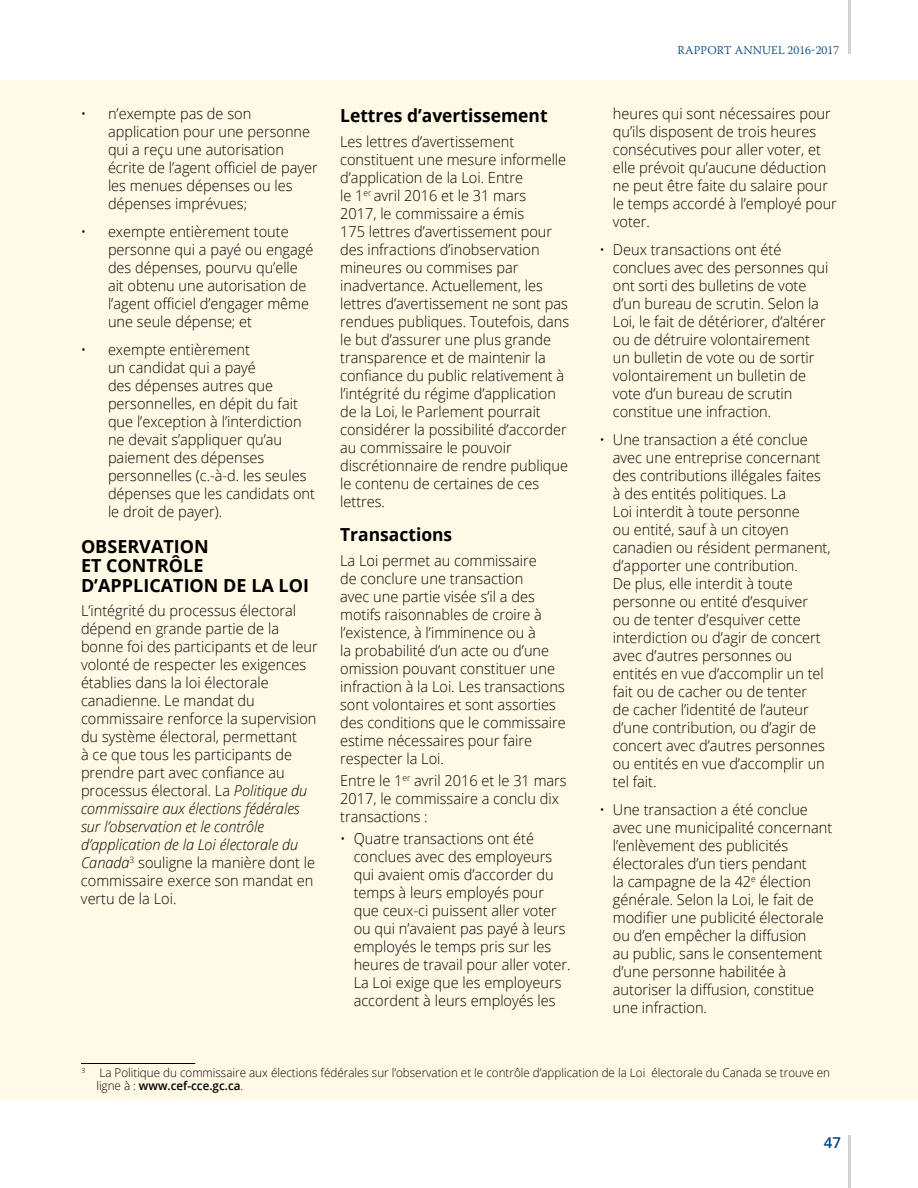
<style>
.page{position:relative;width:918px;height:1188px;background:#fff}
.page>*{position:absolute;margin:0;border:0;box-sizing:border-box;transform-origin:0 0}
.t1{font:700 18px/19.5px "Open Sans";color:#000}
.t2{font:300 15px/18px "Open Sans";color:#000}
.t3{font:600 15px "Open Sans";color:#00467f}
.t4{font:300 12px/13.5px "Open Sans";color:#000}
.t5{font:300 12px "Warnock Pro";letter-spacing:.01em;color:#00467f}
.s1{font-style:italic}
.s2{font-weight:600}
</style>
<div class="page">
<div style="left:0;top:80px;width:918px;height:1020px;background:#fff9e6"></div>
<hr style="left:848px;top:0;width:2px;height:53px;background:#d1d3d4">
<hr style="left:848px;top:1135px;width:2px;height:53px;background:#d1d3d4">
<hr style="left:81px;top:1063px;width:114px;height:1px;background:#000">
<p class="t2" style="left:108px;top:105px;width:211px;text-indent:-27px">• n’exempte pas de son application pour une personne qui a reçu une autorisation écrite de l’agent officiel de payer les menues dépenses ou les dépenses imprévues;</p>
<p class="t2" style="left:108px;top:222px;width:207px;text-indent:-27px">• exempte entièrement toute personne qui a payé ou engagé des dépenses, pourvu qu’elle ait obtenu une autorisation de l’agent officiel d’engager même une seule dépense; et</p>
<p class="t2" style="left:108px;top:340px;width:209px;text-indent:-27px">• exempte entièrement<br>un candidat qui a payé<br>des dépenses autres que personnelles, en dépit du fait que l’exception à l’interdiction ne devait s’appliquer qu’au paiement des dépenses personnelles (c.-à-d. les seules dépenses que les candidats ont le droit de payer).</p>
<p class="t1" style="left:81px;top:536px;width:230px">OBSERVATION<br>ET CONTRÔLE<br>D’APPLICATION DE LA LOI</p>
<p class="t2" style="left:81px;top:601px;width:238px">L’intégrité du processus électoral dépend en grande partie de la bonne foi des participants et de leur volonté de respecter les exigences établies dans la loi électorale canadienne. Le mandat du commissaire renforce la supervision du système électoral, permettant<br>à ce que tous les participants de prendre part avec confiance au processus électoral. La <span class="s1">Politique du commissaire aux élections fédérales sur l’observation et le contrôle d’application de la Loi électorale du<br>Canada</span><sup>3</sup> souligne la manière dont le commissaire exerce son mandat en vertu de la Loi.</p>
<p class="t1" style="left:340px;top:105px;width:209px">Lettres d’avertissement</p>
<p class="t2" style="left:340px;top:132px;width:230px">Les lettres d’avertissement constituent une mesure informelle d’application de la Loi. Entre<br>le 1<sup>er</sup> avril 2016 et le 31 mars<br>2017, le commissaire a émis<br>175 lettres d’avertissement pour des infractions d’inobservation mineures ou commises par inadvertance. Actuellement, les lettres d’avertissement ne sont pas rendues publiques. Toutefois, dans le but d’assurer une plus grande transparence et de maintenir la confiance du public relativement à l’intégrité du régime d’application de la Loi, le Parlement pourrait considérer la possibilité d’accorder au commissaire le pouvoir discrétionnaire de rendre publique le contenu de certaines de ces lettres.</p>
<p class="t1" style="left:340px;top:524px;width:114px">Transactions</p>
<p class="t2" style="left:340px;top:551px;width:227px">La Loi permet au commissaire<br>de conclure une transaction<br>avec une partie visée s’il a des motifs raisonnables de croire à l’existence, à l’imminence ou à<br>la probabilité d’un acte ou d’une omission pouvant constituer une infraction à la Loi. Les transactions sont volontaires et sont assorties des conditions que le commissaire estime nécessaires pour faire respecter la Loi.</p>
<p class="t2" style="left:340px;top:771px;width:228px">Entre le 1<sup>er</sup> avril 2016 et le 31 mars<br>2017, le commissaire a conclu dix transactions :</p>
<p class="t2" style="left:354px;top:830px;width:218px;text-indent:-14px">• Quatre transactions ont été conclues avec des employeurs qui avaient omis d’accorder du temps à leurs employés pour que ceux-ci puissent aller voter ou qui n’avaient pas payé à leurs employés le temps pris sur les heures de travail pour aller voter.<br>La Loi exige que les employeurs accordent à leurs employés les</p>
<p class="t5" style="left:677px;top:43px;width:163px">RAPPORT ANNUEL 2016-2017</p>
<p class="t2" style="left:613px;top:105px;width:226px">heures qui sont nécessaires pour qu’ils disposent de trois heures consécutives pour aller voter, et elle prévoit qu’aucune déduction ne peut être faite du salaire pour le temps accordé à l’employé pour voter.</p>
<p class="t2" style="left:613px;top:240px;width:217px;text-indent:-14px">• Deux transactions ont été conclues avec des personnes qui ont sorti des bulletins de vote d’un bureau de scrutin. Selon la<br>Loi, le fait de détériorer, d’altérer ou de détruire volontairement un bulletin de vote ou de sortir volontairement un bulletin de vote d’un bureau de scrutin constitue une infraction.</p>
<p class="t2" style="left:613px;top:430px;width:219px;text-indent:-14px">• Une transaction a été conclue avec une entreprise concernant des contributions illégales faites à des entités politiques. La<br>Loi interdit à toute personne<br>ou entité, sauf à un citoyen canadien ou résident permanent, d’apporter une contribution.<br>De plus, elle interdit à toute personne ou entité d’esquiver<br>ou de tenter d’esquiver cette interdiction ou d’agir de concert avec d’autres personnes ou entités en vue d’accomplir un tel fait ou de cacher ou de tenter<br>de cacher l’identité de l’auteur d’une contribution, ou d’agir de concert avec d’autres personnes ou entités en vue d’accomplir un tel fait.</p>
<p class="t2" style="left:613px;top:800px;width:221px;text-indent:-14px">• Une transaction a été conclue avec une municipalité concernant l’enlèvement des publicités électorales d’un tiers pendant<br>la campagne de la 42<sup>e</sup> élection générale. Selon la Loi, le fait de modifier une publicité électorale ou d’en empêcher la diffusion<br>au public, sans le consentement d’une personne habilitée à autoriser la diffusion, constitue une infraction.</p>
<p class="t4" style="left:96px;top:1065px;width:735px;text-indent:-15px"><sup>3</sup> La Politique du commissaire aux élections fédérales sur l’observation et le contrôle d’application de la Loi électorale du Canada se trouve en ligne à : <span class="s2">www.cef-cce.gc.ca</span>.</p>
<p class="t3" style="left:824px;top:1133px;width:19px">47</p>
</div>
